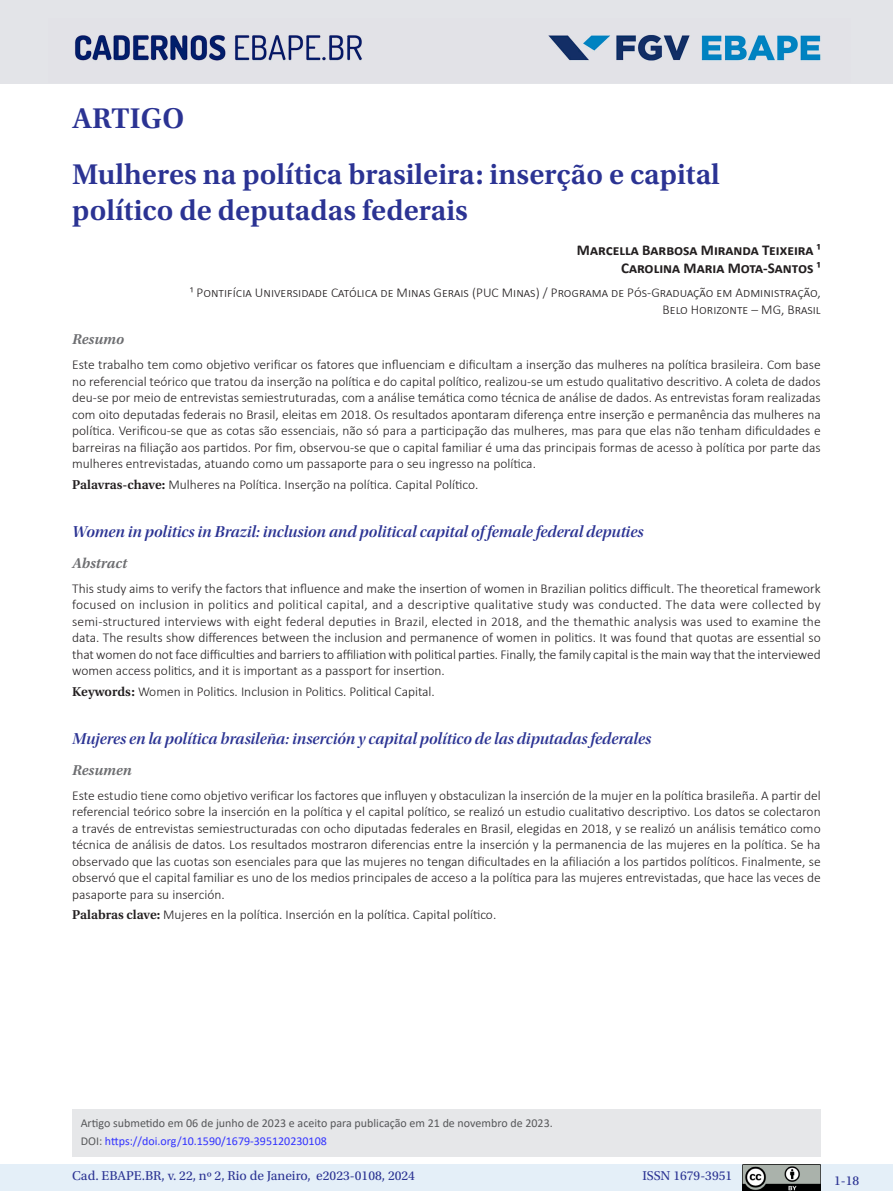
<style>
.page{position:relative;width:893px;height:1191px;background:#fff}
.page>*{position:absolute;margin:0;border:0;box-sizing:border-box;transform-origin:0 0}
._01_título_PT{font:600 30px/36px "Utopia Std";color:#2b3393}
._03_3_1_título_IN{font:16.5px "Utopia Std Semibold Disp It";color:#2b3393}
._02_autores{font:700 15px "Calibri";color:#231f20}
._03_0_titulo_resumo_abstract_resume{font:italic 600 15px "Utopia Std";color:#6c6d70}
._03_1_1_resumo_PT{font:300 13.5px/16.5px "Calibri";color:#231f20;text-align:justify}
._03_3_2_resumo_IN{font:300 13.5px/16.5px "Calibri";letter-spacing:-.01em;color:#231f20;text-align:justify}
._02_autores_-_tit{font:300 13.5px/16.2px "Calibri";color:#231f20;text-align:right}
.t1{font:13.5px "Utopia Std";color:#2b3393}
._06_3_nota_de_rodape{font:12px "Calibri";color:#57585a}
._06_3_nota_de_rodape-2{font:12px "Calibri";color:#33f}
.s1{font-family:"Utopia Std";font-weight:600}
.s2{color:#57585a}
</style>
<div class="page">
<div style="left:0;top:1164px;width:893px;height:27px;background:#e4eff8"></div>
<img style="left:743px;top:1164px;width:78px;height:27px">
<div style="left:0;top:0;width:893px;height:84px;background:#e3e4e8"></div>
<img style="left:74px;top:34px;width:747px;height:27px">
<div style="left:72px;top:1109px;width:749px;height:47px;background:#e6e7e9"></div>
<p class="_01_título_PT" style="left:72px;top:101px;width:113px">ARTIGO</p>
<p class="_01_título_PT" style="left:72px;top:156px;width:649px">Mulheres na política brasileira: inserção e capital político de deputadas federais</p>
<p class="_02_autores" style="left:577px;top:239px;width:245px">Marcella Barbosa Miranda Teixeira ¹</p>
<p class="_02_autores" style="left:621px;top:257px;width:201px">Carolina Maria Mota-Santos ¹</p>
<p class="_02_autores_-_tit" style="left:190px;top:285px;width:632px">¹ Pontifícia Universidade Católica de Minas Gerais (PUC Minas) / Programa de Pós-Graduação em Administração,<br>Belo Horizonte – MG, Brasil</p>
<p class="_03_0_titulo_resumo_abstract_resume" style="left:72px;top:331px;width:53px">Resumo</p>
<p class="_03_1_1_resumo_PT" style="left:72px;top:356px;width:750px">Este trabalho tem como objetivo verificar os fatores que influenciam e dificultam a inserção das mulheres na política brasileira. Com base no referencial teórico que tratou da inserção na política e do capital político, realizou-se um estudo qualitativo descritivo. A coleta de dados deu-se por meio de entrevistas semiestruturadas, com a análise temática como técnica de análise de dados. As entrevistas foram realizadas com oito deputadas federais no Brasil, eleitas em 2018. Os resultados apontaram diferença entre inserção e permanência das mulheres na política. Verificou-se que as cotas são essenciais, não só para a participação das mulheres, mas para que elas não tenham dificuldades e barreiras na filiação aos partidos. Por fim, observou-se que o capital familiar é uma das principais formas de acesso à política por parte das mulheres entrevistadas, atuando como um passaporte para o seu ingresso na política.</p>
<p class="_03_1_1_resumo_PT" style="left:72px;top:476px;width:408px"><span class="s1">Palavras-chave:</span> Mulheres na Política. Inserção na política. Capital Político.</p>
<p class="_03_3_1_título_IN" style="left:72px;top:523px;width:573px">Women in politics in Brazil: inclusion and political capital of female federal deputies</p>
<p class="_03_0_titulo_resumo_abstract_resume" style="left:72px;top:554px;width:57px">Abstract</p>
<p class="_03_3_2_resumo_IN" style="left:72px;top:580px;width:750px">This study aims to verify the factors that influence and make the insertion of women in Brazilian politics difficult. The theoretical framework focused on inclusion in politics and political capital, and a descriptive qualitative study was conducted. The data were collected by semi-structured interviews with eight federal deputies in Brazil, elected in 2018, and the themathic analysis was used to examine the data. The results show differences between the inclusion and permanence of women in politics. It was found that quotas are essential so that women do not face difficulties and barriers to affiliation with political parties. Finally, the family capital is the main way that the interviewed women access politics, and it is important as a passport for insertion.</p>
<p class="_03_1_1_resumo_PT" style="left:72px;top:683px;width:364px"><span class="s1">Keywords:</span> Women in Politics. Inclusion in Politics. Political Capital.</p>
<p class="_03_3_1_título_IN" style="left:72px;top:729px;width:580px">Mujeres en la política brasileña: inserción y capital político de las diputadas federales</p>
<p class="_03_0_titulo_resumo_abstract_resume" style="left:72px;top:761px;width:61px">Resumen</p>
<p class="_03_1_1_resumo_PT" style="left:72px;top:787px;width:750px">Este estudio tiene como objetivo verificar los factores que influyen y obstaculizan la inserción de la mujer en la política brasileña. A partir del referencial teórico sobre la inserción en la política y el capital político, se realizó un estudio cualitativo descriptivo. Los datos se colectaron a través de entrevistas semiestructuradas con ocho diputadas federales en Brasil, elegidas en 2018, y se realizó un análisis temático como técnica de análisis de datos. Los resultados mostraron diferencias entre la inserción y la permanencia de las mujeres en la política. Se ha observado que las cuotas son esenciales para que las mujeres no tengan dificultades en la afiliación a los partidos políticos. Finalmente, se observó que el capital familiar es uno de los medios principales de acceso a la política para las mujeres entrevistadas, que hace las veces de pasaporte para su inserción.</p>
<p class="_03_1_1_resumo_PT" style="left:72px;top:906px;width:426px"><span class="s1">Palabras clave:</span> Mujeres en la política. Inserción en la política. Capital político.</p>
<p class="_06_3_nota_de_rodape" style="left:81px;top:1114px;width:474px">Artigo submetido em 06 de junho de 2023 e aceito para publicação em 21 de novembro de 2023.</p>
<p class="_06_3_nota_de_rodape-2" style="left:81px;top:1133px;width:248px"><span class="s2">DOI:</span> https://doi.org/10.1590/1679-395120230108</p>
<p class="t1" style="left:72px;top:1168px;width:344px">Cad. EBAPE.BR, v. 22, nº 2, Rio de Janeiro, e2023-0108, 2024</p>
<p class="t1" style="left:642px;top:1168px;width:91px">ISSN 1679-3951</p>
<p class="t1" style="left:834px;top:1173px;width:27px">1-18</p>
</div>
